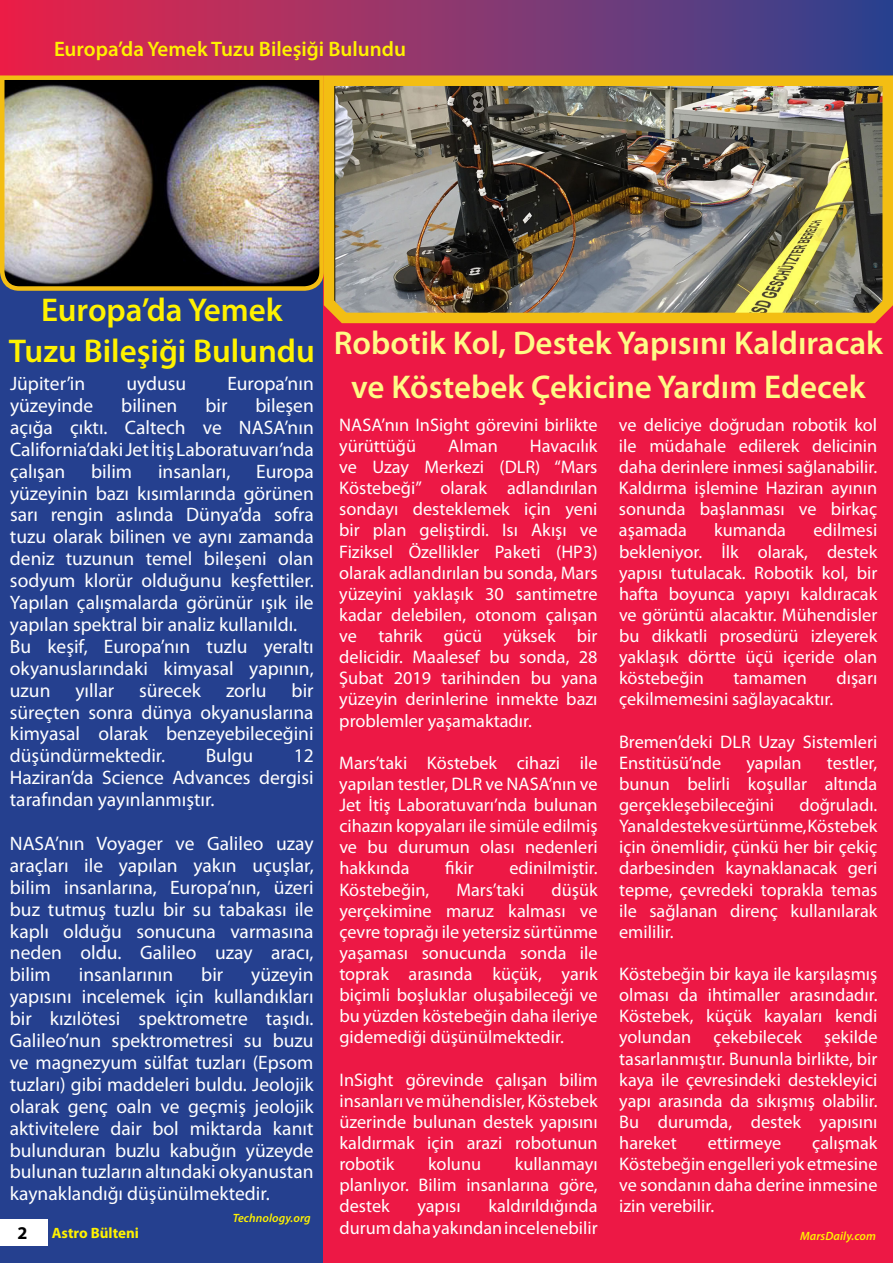
<style>
.page{position:relative;width:893px;height:1263px;background:#fff}
.page>*{position:absolute;margin:0;border:0;box-sizing:border-box;transform-origin:0 0}
.t1{font:600 33px/32.7px "Myriad Pro";color:#fefb86}
.t2{font:600 21px "Myriad Pro";color:#fff200}
.t3{font:19.5px/21.9px "Myriad Pro";color:#fff;text-align:justify}
.t4{font:18.3px/21.1px "Myriad Pro";color:#fff;text-align:justify}
.t5{font:700 18px "Myriad Pro";color:#000}
.t6{font:700 15px "Myriad Pro";color:#fff200}
.t7{font:italic 600 12px "Myriad Pro";letter-spacing:.005em;color:#fff200}
.s1{color:#fff200}
</style>
<div class="page">
<div style="left:0;top:75px;width:324px;height:1188px;background:#25408f"></div>
<div style="left:324px;top:75px;width:569px;height:1188px;background:#ed1845"></div>
<div style="left:0;top:1219px;width:47px;height:26px;background:#fff"></div>
<div style="left:0;top:0;width:893px;height:75px;background:linear-gradient(to right,#ec2549,#2e4592)"></div>
<img style="left:0;top:73px;width:319px;height:218px">
<img style="left:319px;top:70px;width:574px;height:258px">
<p class="t2" style="left:54px;top:35px;width:354px">Europa’da Yemek Tuzu Bileşiği Bulundu</p>
<h1 class="t1" style="left:9px;top:293px;width:876px;text-indent:32px"><span class="s1">Europa’da Yemek<br>Tuzu Bileşiği Bulundu</span> Robotik Kol, Destek Yapısını Kaldıracak</h1>
<h1 class="t1" style="left:351px;top:369px;width:516px">ve Köstebek Çekicine Yardım Edecek</h1>
<p class="t3" style="left:10px;top:372px;width:77px">Jüpiter’in</p>
<p class="t3" style="left:126px;top:372px;width:61px">uydusu</p>
<p class="t3" style="left:227px;top:372px;width:88px">Europa’nın</p>
<p class="t3" style="left:10px;top:394px;width:85px">yüzeyinde</p>
<p class="t3" style="left:121px;top:394px;width:58px">bilinen</p>
<p class="t3" style="left:205px;top:394px;width:24px">bir</p>
<p class="t3" style="left:10px;top:394px;width:305px;text-indent:245px">bileşen açığa çıktı. Caltech ve NASA’nın California’dakiJetİtişLaboratuvarı’nda çalışan</p>
<p class="t4" style="left:339px;top:414px;width:260px">NASA’nın InSight görevini birlikte yürüttüğü</p>
<p class="t4" style="left:619px;top:414px;width:260px">ve deliciye doğrudan robotik kol ile müdahale edilerek delicinin daha derinlere inmesi sağlanabilir.<br>Kaldırma işlemine Haziran ayının sonunda başlanması ve birkaç aşamada</p>
<p class="t4" style="left:339px;top:435px;width:260px;text-indent:191px">Havacılık ve Uzay Merkezi (DLR) “Mars Köstebeği” olarak adlandırılan sondayı desteklemek için yeni bir plan geliştirdi. Isı Akışı ve Fiziksel Özellikler Paketi (HP3) olarak adlandırılan bu sonda, Mars yüzeyini yaklaşık 30 santimetre kadar delebilen, otonom çalışan ve tahrik gücü yüksek bir delicidir. Maalesef bu sonda, 28<br>Şubat 2019 tarihinden bu yana yüzeyin derinlerine inmekte bazı problemler yaşamaktadır.</p>
<p class="t4" style="left:339px;top:752px;width:260px">Mars’taki Köstebek cihazi ile yapılan testler, DLR ve NASA’nın ve Jet İtiş Laboratuvarı’nda bulunan cihazın kopyaları ile simüle edilmiş ve bu durumun olası nedenleri hakkında</p>
<p class="t4" style="left:448px;top:435px;width:51px">Alman</p>
<p class="t3" style="left:91px;top:460px;width:43px">bilim</p>
<p class="t3" style="left:158px;top:460px;width:74px">insanları,</p>
<p class="t3" style="left:10px;top:460px;width:305px;text-align:left;text-indent:246px">Europa yüzeyinin bazı kısımlarında görünen sarı rengin aslında Dünya’da sofra tuzu olarak bilinen ve aynı zamanda deniz tuzunun temel bileşeni olan sodyum klorür olduğunu keşfettiler.<br>Yapılan çalışmalarda görünür ışık ile yapılan spektral bir analiz kullanıldı.<br>Bu keşif, Europa’nın tuzlu yeraltı okyanuslarındaki kimyasal yapının, uzun</p>
<p class="t4" style="left:619px;top:519px;width:260px;text-indent:194px">edilmesi bekleniyor. İlk olarak, destek yapısı tutulacak. Robotik kol, bir hafta boyunca yapıyı kaldıracak ve görüntü alacaktır. Mühendisler bu dikkatli prosedürü izleyerek yaklaşık dörtte üçü içeride olan köstebeğin</p>
<p class="t4" style="left:714px;top:519px;width:73px">kumanda</p>
<p class="t4" style="left:733px;top:667px;width:75px">tamamen</p>
<p class="t4" style="left:836px;top:667px;width:42px">dışarı</p>
<p class="t4" style="left:619px;top:688px;width:216px">çekilmemesini sağlayacaktır.</p>
<p class="t4" style="left:619px;top:731px;width:260px">Bremen’deki DLR Uzay Sistemleri<br>Enstitüsü’nde</p>
<p class="t3" style="left:10px;top:679px;width:305px;text-indent:282px">bir süreçten sonra dünya okyanuslarına kimyasal olarak benzeyebileceğini düşündürmektedir.</p>
<p class="t3" style="left:75px;top:679px;width:40px">yıllar</p>
<p class="t3" style="left:139px;top:679px;width:63px">sürecek</p>
<p class="t3" style="left:226px;top:679px;width:42px">zorlu</p>
<p class="t3" style="left:206px;top:744px;width:49px">Bulgu</p>
<p class="t3" style="left:10px;top:744px;width:305px;text-indent:284px">12<br>Haziran’da Science Advances dergisi tarafından yayınlanmıştır.</p>
<p class="t3" style="left:10px;top:832px;width:305px">NASA’nın Voyager ve Galileo uzay araçları ile yapılan yakın uçuşlar, bilim insanlarına, Europa’nın, üzeri buz tutmuş tuzlu bir su tabakası ile kaplı olduğu sonucuna varmasına neden oldu. Galileo uzay aracı, bilim</p>
<p class="t4" style="left:619px;top:752px;width:260px;text-indent:208px">testler, bunun belirli koşullar altında gerçekleşebileceğini</p>
<p class="t4" style="left:746px;top:752px;width:57px">yapılan</p>
<p class="t4" style="left:619px;top:794px;width:260px;text-indent:180px">doğruladı.<br>Yanaldestekvesürtünme,Köstebek için önemlidir, çünkü her bir çekiç darbesinden kaynaklanacak geri tepme, çevredeki toprakla temas ile sağlanan direnç kullanılarak emililir.</p>
<p class="t4" style="left:619px;top:963px;width:260px">Köstebeğin bir kaya ile karşılaşmış olması da ihtimaller arasındadır.<br>Köstebek, küçük kayaları kendi yolundan çekebilecek şekilde tasarlanmıştır. Bununla birlikte, bir kaya ile çevresindeki destekleyici yapı arasında da sıkışmış olabilir.<br>Bu durumda, destek yapısını hareket</p>
<p class="t4" style="left:445px;top:857px;width:30px">fikir</p>
<p class="t4" style="left:509px;top:857px;width:90px">edinilmiştir.</p>
<p class="t4" style="left:339px;top:878px;width:260px;text-indent:212px">düşük yerçekimine maruz kalması ve çevre toprağı ile yetersiz sürtünme yaşaması sonucunda sonda ile toprak arasında küçük, yarık biçimli boşluklar oluşabileceği ve bu yüzden köstebeğin daha ileriye gidemediği düşünülmektedir.</p>
<p class="t4" style="left:339px;top:1069px;width:260px">InSight görevinde çalışan bilim insanları ve mühendisler, Köstebek üzerinde bulunan destek yapısını kaldırmak için arazi robotunun robotik</p>
<p class="t4" style="left:339px;top:878px;width:91px">Köstebeğin,</p>
<p class="t4" style="left:456px;top:878px;width:69px">Mars’taki</p>
<p class="t3" style="left:79px;top:963px;width:96px">insanlarının</p>
<p class="t3" style="left:201px;top:963px;width:24px">bir</p>
<p class="t3" style="left:10px;top:963px;width:305px;text-indent:241px">yüzeyin yapısını incelemek için kullandıkları bir kızılötesi spektrometre taşıdı.<br>Galileo’nun spektrometresi su buzu ve magnezyum sülfat tuzları (Epsom tuzları) gibi maddeleri buldu. Jeolojik olarak genç oaln ve geçmiş jeolojik aktivitelere dair bol miktarda kanıt bulunduran buzlu kabuğın yüzeyde bulunan tuzların altındaki okyanustan kaynaklandığı düşünülmektedir.</p>
<p class="t4" style="left:619px;top:1132px;width:260px;text-indent:193px">çalışmak Köstebeğin engelleri yok etmesine ve sondanın daha derine inmesine izin verebilir.</p>
<p class="t4" style="left:708px;top:1132px;width:75px">ettirmeye</p>
<p class="t4" style="left:339px;top:1153px;width:260px;text-indent:175px">kullanmayı planlıyor. Bilim insanlarına göre, destek</p>
<p class="t4" style="left:428px;top:1153px;width:55px">kolunu</p>
<p class="t4" style="left:339px;top:1195px;width:260px;text-align:right">kaldırıldığında durumdahayakındanincelenebilir</p>
<p class="t4" style="left:417px;top:1195px;width:45px">yapısı</p>
<p class="t7" style="left:233px;top:1211px;width:79px">Technology.org</p>
<p class="t5" style="left:18px;top:1221px;width:11px">2</p>
<p class="t6" style="left:52px;top:1223px;width:89px">Astro Bülteni</p>
<p class="t7" style="left:800px;top:1228px;width:77px">MarsDaily.com</p>
</div>
